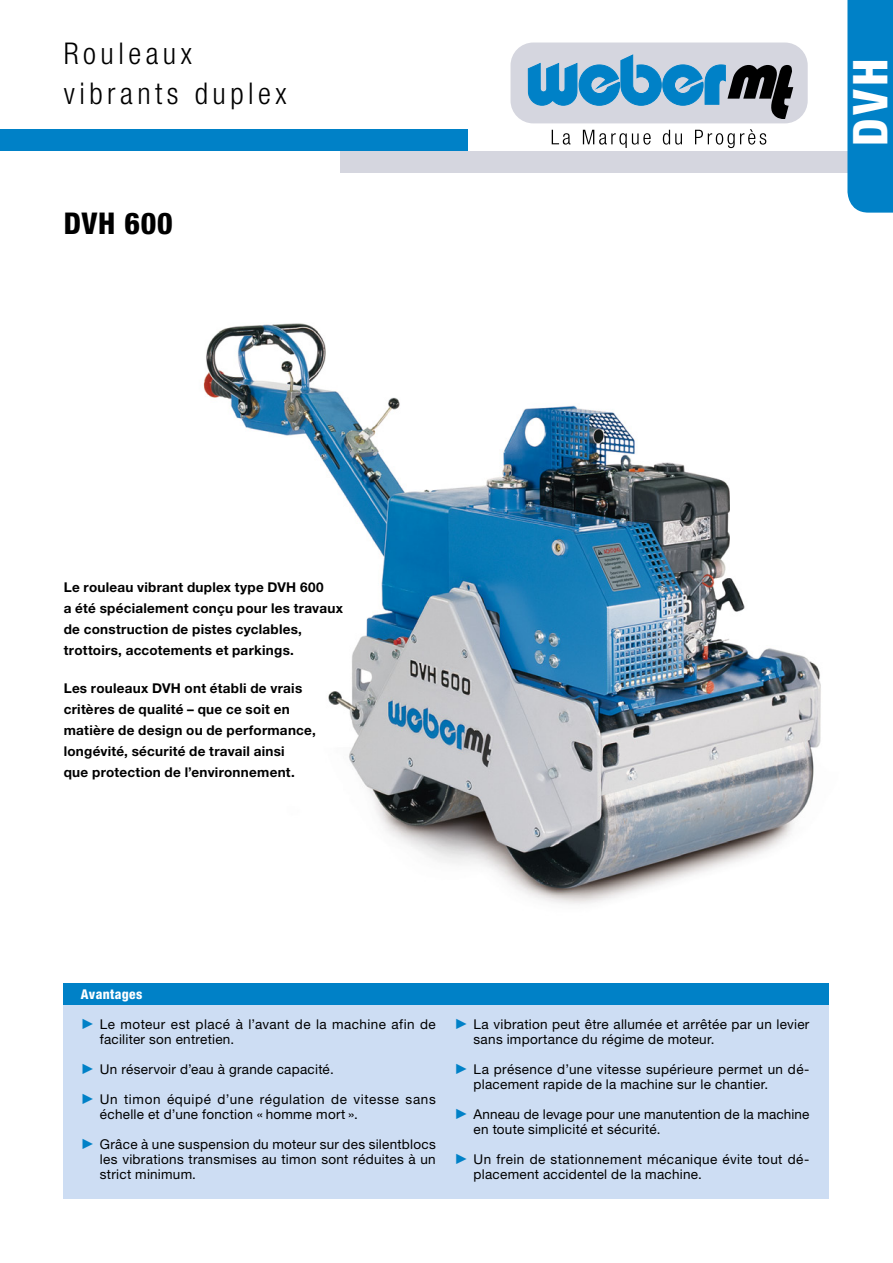
<style>
.page{position:relative;width:893px;height:1263px;background:#fff}
.page>*{position:absolute;margin:0;border:0;box-sizing:border-box;transform-origin:0 0}
.t1{font:800 condensed 48px "Helvetica Neue LT Pro";color:#fff}
.t2{font:300 condensed 30px/40.3px "Helvetica Neue LT Pro";letter-spacing:.15em;color:#000}
.t3{font:800 condensed 30px "Helvetica Neue LT Pro";letter-spacing:.025em;color:#000}
.t4{font:13.5px/15px "Helvetica Neue LT Pro";letter-spacing:.02em;color:#000}
.t5{font:700 13.5px/21px "Helvetica Neue LT Pro";letter-spacing:.02em;color:#000}
.t6{font:13.5px/15px "Helvetica Neue LT Pro";letter-spacing:.04em;color:#000}
.t7{font:800 condensed 13.5px "Helvetica Neue LT Pro";letter-spacing:.025em;color:#fff}
.s1{color:#0081c7}
</style>
<div class="page">
<img style="left:203px;top:132px;width:644px;height:772px">
<div style="left:64px;top:991px;width:765px;height:208px;background:#cdddf3"></div>
<div style="left:64px;top:983px;width:765px;height:22px;background:#0081c7"></div>
<div style="left:340px;top:151px;width:553px;height:21px;background:#d5d6df"></div>
<div style="left:0;top:130px;width:468px;height:21px;background:#0081c7"></div>
<div style="left:847px;top:0;width:46px;height:213px;background:#0081c7"></div>
<div style="left:510px;top:43px;width:298px;height:80px;background:#d5d6df;border-radius:23px"></div>
<svg style="left:528px;top:55px;width:265px;height:64px"></svg>
<svg style="left:552px;top:130px;width:18px;height:15px"></svg>
<svg style="left:583px;top:130px;width:68px;height:18px"></svg>
<svg style="left:663px;top:130px;width:19px;height:15px"></svg>
<svg style="left:695px;top:129px;width:71px;height:19px"></svg>
<h2 class="t2" style="left:64px;top:33px;width:224px">Rouleaux vibrants duplex</h2>
<h2 class="t3" style="left:64px;top:205px;width:111px">DVH 600</h2>
<h1 class="t1" style="left:841px;top:146px;width:90px;rotate:-90deg">DVH</h1>
<p class="t5" style="left:64px;top:577px;width:281px">Le rouleau vibrant duplex type DVH 600<br>a été spécialement conçu pour les travaux de construction de pistes cyclables, trottoirs, accotements et parkings.</p>
<p class="t5" style="left:64px;top:678px;width:254px">Les rouleaux DVH ont établi de vrais critères de qualité – que ce soit en matière de design ou de performance, longévité, sécurité de travail ainsi<br>que protection de l’environnement.</p>
<p class="t7" style="left:81px;top:986px;width:63px">Avantages</p>
<p class="t4" style="left:100px;top:1017px;width:337px;text-indent:-19px"><span class="s1">✓</span> Le moteur est placé à l’avant de la machine afin de faciliter son entretien.</p>
<p class="t4" style="left:81px;top:1062px;width:254px"><span class="s1">✓</span> Un réservoir d’eau à grande capacité.</p>
<p class="t6" style="left:100px;top:1092px;width:337px;text-indent:-19px"><span class="s1">✓</span> Un timon équipé d’une régulation de vitesse sans échelle et d’une fonction « homme mort ».</p>
<p class="t4" style="left:100px;top:1137px;width:337px;text-align:justify;text-indent:-19px"><span class="s1">✓</span> Grâce à une suspension du moteur sur des silentblocs les vibrations transmises au timon sont réduites à un strict minimum.</p>
<p class="t4" style="left:474px;top:1017px;width:337px;text-indent:-19px"><span class="s1">✓</span> La vibration peut être allumée et arrêtée par un levier sans importance du régime de moteur.</p>
<p class="t4" style="left:474px;top:1062px;width:337px;text-indent:-19px"><span class="s1">✓</span> La présence d’une vitesse supérieure permet un dé&shy;placement rapide de la machine sur le chantier.</p>
<p class="t4" style="left:474px;top:1107px;width:337px;text-indent:-19px"><span class="s1">✓</span> Anneau de levage pour une manutention de la machine en toute simplicité et sécurité.</p>
<p class="t4" style="left:474px;top:1152px;width:337px;text-indent:-19px"><span class="s1">✓</span> Un frein de stationnement mécanique évite tout dé&shy;placement accidentel de la machine.</p>
</div>
